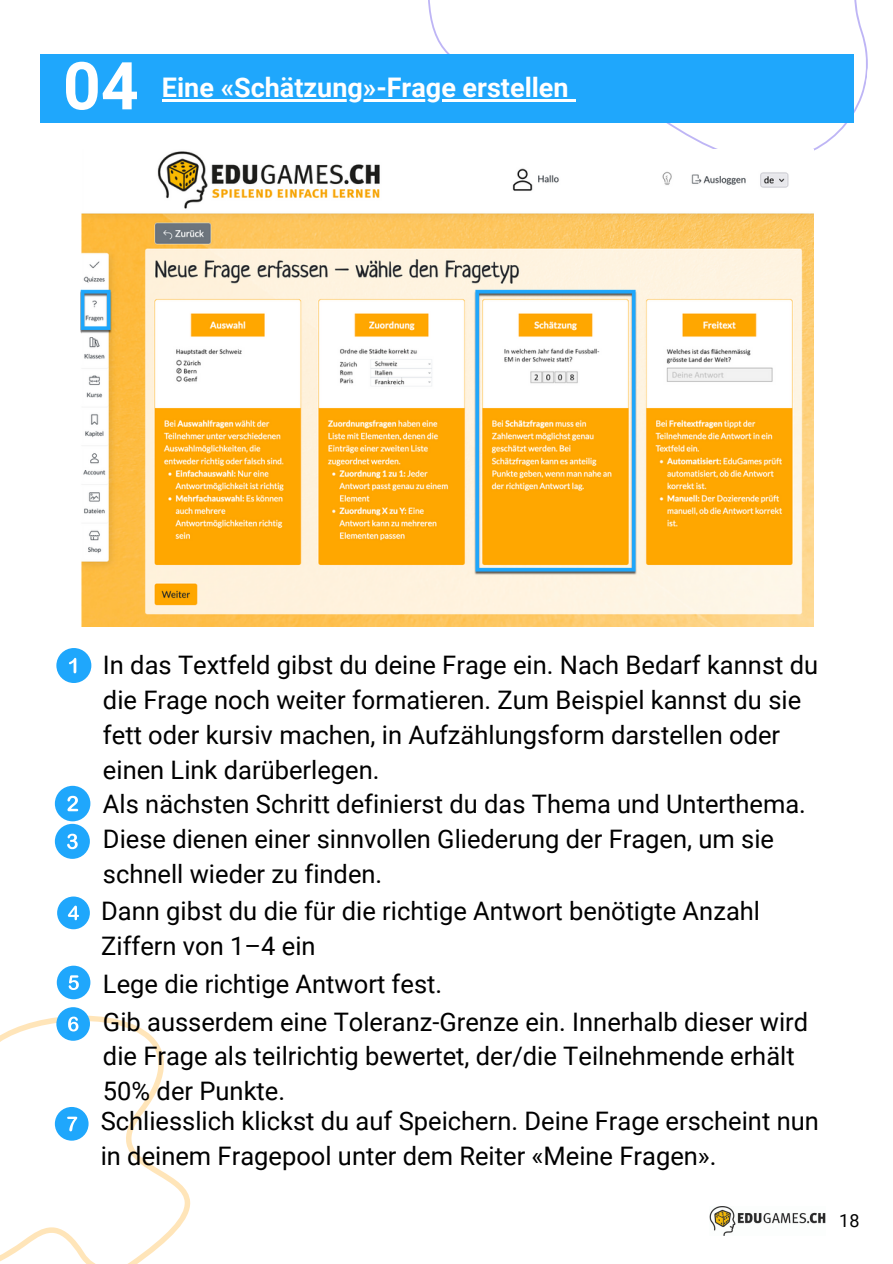
<style>
.page{position:relative;width:893px;height:1264px;background:#fff}
.page>*{position:absolute;margin:0;border:0;box-sizing:border-box;transform-origin:0 0}
.t1{font:700 66px "Roboto";color:#fff}
.t2{font:700 27px "Roboto";color:#fff}
.t3{font:25.5px/34.8px "Roboto";color:#000}
.t4{font:18px "Roboto";color:#000}
</style>
<div class="page">
<svg style="left:0;top:1015px;width:190px;height:248px"></svg>
<svg style="left:428px;top:0;width:440px;height:151px"></svg>
<img style="left:709px;top:1206px;width:116px;height:29px">
<div style="left:40px;top:54px;width:813px;height:69px;background:#1fa7fc"></div>
<div style="left:56px;top:648px;width:35px;height:35px;background:#1fa7fc;border-radius:50%"></div>
<svg style="left:69px;top:658px;width:7px;height:15px"></svg>
<div style="left:55px;top:785px;width:35px;height:36px;background:#1fa7fc;border-radius:50%"></div>
<svg style="left:67px;top:795px;width:11px;height:16px"></svg>
<div style="left:55px;top:823px;width:35px;height:35px;background:#1fa7fc;border-radius:50%"></div>
<svg style="left:67px;top:833px;width:11px;height:16px"></svg>
<div style="left:57px;top:896px;width:33px;height:33px;background:#1fa7fc;border-radius:50%"></div>
<svg style="left:68px;top:905px;width:11px;height:15px"></svg>
<div style="left:57px;top:965px;width:33px;height:34px;background:#1fa7fc;border-radius:50%"></div>
<svg style="left:69px;top:975px;width:10px;height:15px"></svg>
<div style="left:56px;top:1007px;width:34px;height:33px;background:#1fa7fc;border-radius:50%"></div>
<svg style="left:68px;top:1016px;width:10px;height:15px"></svg>
<div style="left:55px;top:1106px;width:34px;height:34px;background:#1fa7fc;border-radius:50%"></div>
<svg style="left:67px;top:1116px;width:10px;height:15px"></svg>
<img style="left:80px;top:150px;width:733px;height:476px">
<hr style="left:162px;top:99px;width:407px;height:2px;background:#fff">
<svg style="left:569px;top:99px;width:6px;height:2px"></svg>
<p class="t1" style="left:63px;top:48px;width:77px">04</p>
<p class="t2" style="left:162px;top:72px;width:408px">Eine «Schätzung»-Frage erstellen</p>
<p class="t3" style="left:103px;top:648px;width:716px">In das Textfeld gibst du deine Frage ein. Nach Bedarf kannst du die Frage noch weiter formatieren. Zum Beispiel kannst du sie fett oder kursiv machen, in Aufzählungsform darstellen oder einen Link darüberlegen.</p>
<p class="t3" style="left:103px;top:787px;width:704px">Als nächsten Schritt definierst du das Thema und Unterthema.<br>Diese dienen einer sinnvollen Gliederung der Fragen, um sie schnell wieder zu finden.</p>
<p class="t3" style="left:101px;top:894px;width:660px">Dann gibst du die für die richtige Antwort benötigte Anzahl<br>Ziffern von 1–4 ein</p>
<p class="t3" style="left:103px;top:966px;width:341px">Lege die richtige Antwort fest.</p>
<p class="t3" style="left:103px;top:1004px;width:706px">Gib ausserdem eine Toleranz-Grenze ein. Innerhalb dieser wird die Frage als teilrichtig bewertet, der/die Teilnehmende erhält<br>50% der Punkte.</p>
<p class="t3" style="left:101px;top:1104px;width:719px">Schliesslich klickst du auf Speichern. Deine Frage erscheint nun in deinem Fragepool unter dem Reiter «Meine Fragen».</p>
<p class="t4" style="left:839px;top:1210px;width:22px">18</p>
</div>
